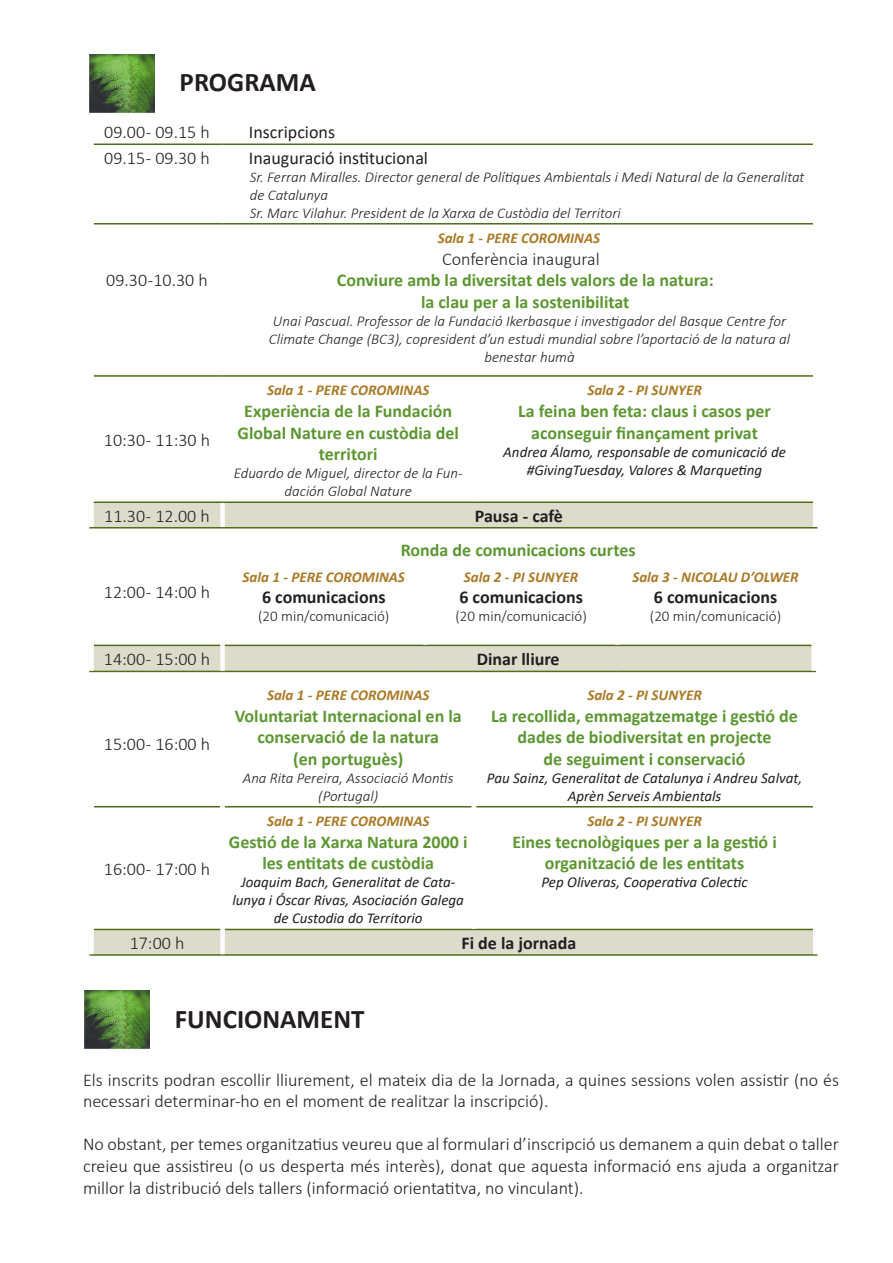
<style>
.page{position:relative;width:893px;height:1263px;background:#fff}
.page>*{position:absolute;margin:0;border:0;box-sizing:border-box;transform-origin:0 0}
.t1{font:700 27px "Calibri";color:#231f20}
.t2{font:300 18px/21.6px "Calibri";color:#231f20}
.t3{font:700 18px/21.6px "Calibri";color:#5c9731;text-align:center}
.t4{font:700 18px "Calibri";color:#231f20}
.t5{font:18px "Calibri";color:#231f20}
.t6{font:italic 300 15px/18px "Calibri";color:#231f20;text-align:center}
.t7{font:italic 15px/18px "Calibri";color:#231f20;text-align:center}
.t8{font:italic 700 15px "Calibri";color:#ab7924}
.t9{font:300 15px "Calibri";color:#231f20}
</style>
<div class="page">
<div style="left:94px;top:503px;width:719px;height:24px;background:#dddbcb"></div>
<div style="left:220px;top:503px;width:5px;height:24px;background:#fff"></div>
<hr style="left:94px;top:375px;width:129px;height:2px;background:#4e6e17">
<hr style="left:223px;top:375px;width:251px;height:2px;background:#4e6e17">
<hr style="left:474px;top:375px;width:339px;height:2px;background:#4e6e17">
<hr style="left:94px;top:501px;width:129px;height:2px;background:#4e6e17">
<hr style="left:223px;top:501px;width:251px;height:2px;background:#4e6e17">
<hr style="left:474px;top:501px;width:339px;height:2px;background:#4e6e17">
<hr style="left:89px;top:527px;width:134px;height:1px;background:#4e6e17">
<hr style="left:223px;top:527px;width:251px;height:1px;background:#4e6e17">
<hr style="left:474px;top:527px;width:343px;height:1px;background:#4e6e17">
<hr style="left:94px;top:143px;width:129px;height:2px;background:#4e6e17">
<hr style="left:223px;top:143px;width:251px;height:2px;background:#4e6e17">
<hr style="left:474px;top:143px;width:339px;height:2px;background:#4e6e17">
<hr style="left:94px;top:223px;width:129px;height:1px;background:#4e6e17">
<hr style="left:223px;top:223px;width:251px;height:1px;background:#4e6e17">
<hr style="left:474px;top:223px;width:339px;height:1px;background:#4e6e17">
<svg style="left:94px;top:646px;width:718px;height:25px;background:#dad9c7"></svg>
<hr style="left:94px;top:645px;width:126px;height:1px;background:#4e6e17">
<hr style="left:225px;top:645px;width:200px;height:1px;background:#4e6e17">
<hr style="left:425px;top:645px;width:192px;height:1px;background:#4e6e17">
<hr style="left:617px;top:645px;width:195px;height:1px;background:#4e6e17">
<hr style="left:89px;top:671px;width:134px;height:1px;background:#4e6e17">
<hr style="left:223px;top:671px;width:202px;height:1px;background:#4e6e17">
<hr style="left:425px;top:671px;width:192px;height:1px;background:#4e6e17">
<hr style="left:617px;top:671px;width:199px;height:1px;background:#4e6e17">
<div style="left:220px;top:645px;width:5px;height:26px;background:#fff"></div>
<div style="left:94px;top:930px;width:719px;height:24px;background:#dddbcb"></div>
<hr style="left:94px;top:806px;width:126px;height:1px;background:#4e6e17">
<hr style="left:225px;top:806px;width:247px;height:1px;background:#4e6e17">
<hr style="left:476px;top:806px;width:337px;height:1px;background:#4e6e17">
<hr style="left:94px;top:929px;width:126px;height:1px;background:#4e6e17">
<hr style="left:225px;top:929px;width:249px;height:1px;background:#4e6e17">
<hr style="left:474px;top:929px;width:339px;height:1px;background:#4e6e17">
<hr style="left:89px;top:954px;width:134px;height:2px;background:#4e6e17">
<hr style="left:223px;top:954px;width:251px;height:2px;background:#4e6e17">
<hr style="left:474px;top:954px;width:343px;height:2px;background:#4e6e17">
<div style="left:220px;top:929px;width:5px;height:25px;background:#fff"></div>
<img style="left:85px;top:990px;width:64px;height:59px">
<img style="left:89px;top:54px;width:65px;height:59px">
<p class="t1" style="left:180px;top:63px;width:138px">PROGRAMA</p>
<p class="t2" style="left:104px;top:121px;width:107px">09.00 - 09.15 h</p>
<p class="t5" style="left:249px;top:120px;width:88px">Inscripcions</p>
<p class="t2" style="left:104px;top:147px;width:107px">09.15 - 09.30 h</p>
<p class="t5" style="left:249px;top:145px;width:181px">Inauguració institucional</p>
<p class="t6" style="left:250px;top:168px;width:556px;text-align:left">Sr. Ferran Miralles. Director general de Polítiques Ambientals i Medi Natural de la Generalitat de Catalunya</p>
<p class="t6" style="left:250px;top:204px;width:373px">Sr. Marc Vilahur. President de la Xarxa de Custòdia del Territori</p>
<p class="t2" style="left:106px;top:270px;width:103px">09.30 -10.30 h</p>
<p class="t2" style="left:104px;top:429px;width:108px">10:30 - 11:30 h</p>
<p class="t8" style="left:438px;top:228px;width:164px">Sala 1 - PERE COROMINAS</p>
<p class="t2" style="left:442px;top:248px;width:159px">Conferència inaugural</p>
<p class="t3" style="left:337px;top:269px;width:378px">Conviure amb la diversitat dels valors de la natura:</p>
<p class="t3" style="left:421px;top:291px;width:210px">la clau per a la sostenibilitat</p>
<p class="t6" style="left:273px;top:312px;width:515px">Unai Pascual. Professor de la Fundació Ikerbasque i investigador del Basque Centre for</p>
<p class="t6" style="left:269px;top:330px;width:523px">Climate Change (BC3), copresident d’un estudi mundial sobre l’aportació de la natura al benestar humà</p>
<p class="t8" style="left:267px;top:380px;width:164px">Sala 1 - PERE COROMINAS</p>
<p class="t3" style="left:238px;top:400px;width:223px">Experiència de la Fundación<br>Global Nature en custòdia del territori</p>
<p class="t6" style="left:234px;top:464px;width:231px">Eduardo de Miguel, director de la Fun&shy;dación Global Nature</p>
<p class="t8" style="left:587px;top:380px;width:116px">Sala 2 - PI SUNYER</p>
<p class="t3" style="left:518px;top:400px;width:254px">La feina ben feta: claus i casos per</p>
<p class="t3" style="left:531px;top:422px;width:228px">aconseguir finançament privat</p>
<p class="t7" style="left:503px;top:442px;width:284px">Andrea Álamo, responsable de comunicació de</p>
<p class="t7" style="left:527px;top:460px;width:237px">#GivingTuesday, Valores &amp; Marqueting</p>
<p class="t2" style="left:104px;top:505px;width:107px">11.30 - 12.00 h</p>
<p class="t4" style="left:475px;top:503px;width:90px">Pausa - cafè</p>
<p class="t2" style="left:104px;top:581px;width:108px">12:00 - 14:00 h</p>
<p class="t3" style="left:401px;top:539px;width:236px">Ronda de comunicacions curtes</p>
<p class="t8" style="left:243px;top:566px;width:164px">Sala 1 - PERE COROMINAS</p>
<p class="t4" style="left:262px;top:585px;width:125px">6 comunicacions</p>
<p class="t9" style="left:258px;top:607px;width:133px">(20 min/comunicació)</p>
<p class="t8" style="left:632px;top:566px;width:168px">Sala 3 - NICOLAU D’OLWER</p>
<p class="t4" style="left:654px;top:585px;width:125px">6 comunicacions</p>
<p class="t9" style="left:650px;top:607px;width:133px">(20 min/comunicació)</p>
<p class="t8" style="left:464px;top:566px;width:116px">Sala 2 - PI SUNYER</p>
<p class="t4" style="left:459px;top:585px;width:125px">6 comunicacions</p>
<p class="t9" style="left:455px;top:607px;width:133px">(20 min/comunicació)</p>
<p class="t2" style="left:104px;top:648px;width:108px">14:00 - 15:00 h</p>
<p class="t4" style="left:477px;top:646px;width:84px">Dinar lliure</p>
<p class="t2" style="left:104px;top:733px;width:108px">15:00 - 16:00 h</p>
<p class="t2" style="left:104px;top:858px;width:108px">16:00 - 17:00 h</p>
<p class="t8" style="left:267px;top:684px;width:164px">Sala 1 - PERE COROMINAS</p>
<p class="t3" style="left:235px;top:704px;width:228px">Voluntariat Internacional en la conservació de la natura</p>
<p class="t3" style="left:293px;top:748px;width:112px">(en portuguès)</p>
<p class="t6" style="left:243px;top:769px;width:212px">Ana Rita Pereira, Associació Montis (Portugal)</p>
<p class="t8" style="left:267px;top:811px;width:164px">Sala 1 - PERE COROMINAS</p>
<p class="t3" style="left:229px;top:831px;width:240px">Gestió de la Xarxa Natura 2000 i les entitats de custòdia</p>
<p class="t7" style="left:241px;top:873px;width:216px">Joaquim Bach, Generalitat de Cata-</p>
<p class="t7" style="left:232px;top:891px;width:233px">lunya i Óscar Rivas, Asociación Galega de Custodia do Territorio</p>
<p class="t8" style="left:587px;top:684px;width:116px">Sala 2 - PI SUNYER</p>
<p class="t3" style="left:491px;top:704px;width:308px">La recollida, emmagatzematge i gestió de dades de biodiversitat en projecte</p>
<p class="t3" style="left:544px;top:748px;width:204px">de seguiment i conservació</p>
<p class="t7" style="left:487px;top:768px;width:317px">Pau Sainz, Generalitat de Catalunya i Andreu Salvat,<br>Aprèn Serveis Ambientals</p>
<p class="t8" style="left:587px;top:811px;width:116px">Sala 2 - PI SUNYER</p>
<p class="t3" style="left:512px;top:831px;width:266px">Eines tecnològiques per a la gestió i</p>
<p class="t3" style="left:545px;top:852px;width:201px">organització de les entitats</p>
<p class="t7" style="left:541px;top:873px;width:208px">Pep Oliveras, Cooperativa Colectic</p>
<p class="t2" style="left:130px;top:932px;width:56px">17:00 h</p>
<p class="t4" style="left:462px;top:930px;width:116px">Fi de la jornada</p>
<p class="t1" style="left:175px;top:1000px;width:191px">FUNCIONAMENT</p>
<p class="t2" style="left:83px;top:1069px;width:757px">Els inscrits podran escollir lliurement, el mateix dia de la Jornada, a quines sessions volen assistir (no és necessari determinar-ho en el moment de realitzar la inscripció).</p>
<p class="t2" style="left:83px;top:1133px;width:757px;text-align:justify">No obstant, per temes organitzatius veureu que al formulari d’inscripció us demanem a quin debat o taller creieu que assistireu (o us desperta més interès), donat que aquesta informació ens ajuda a organitzar millor la distribució dels tallers (informació orientatitva, no vinculant).</p>
</div>
